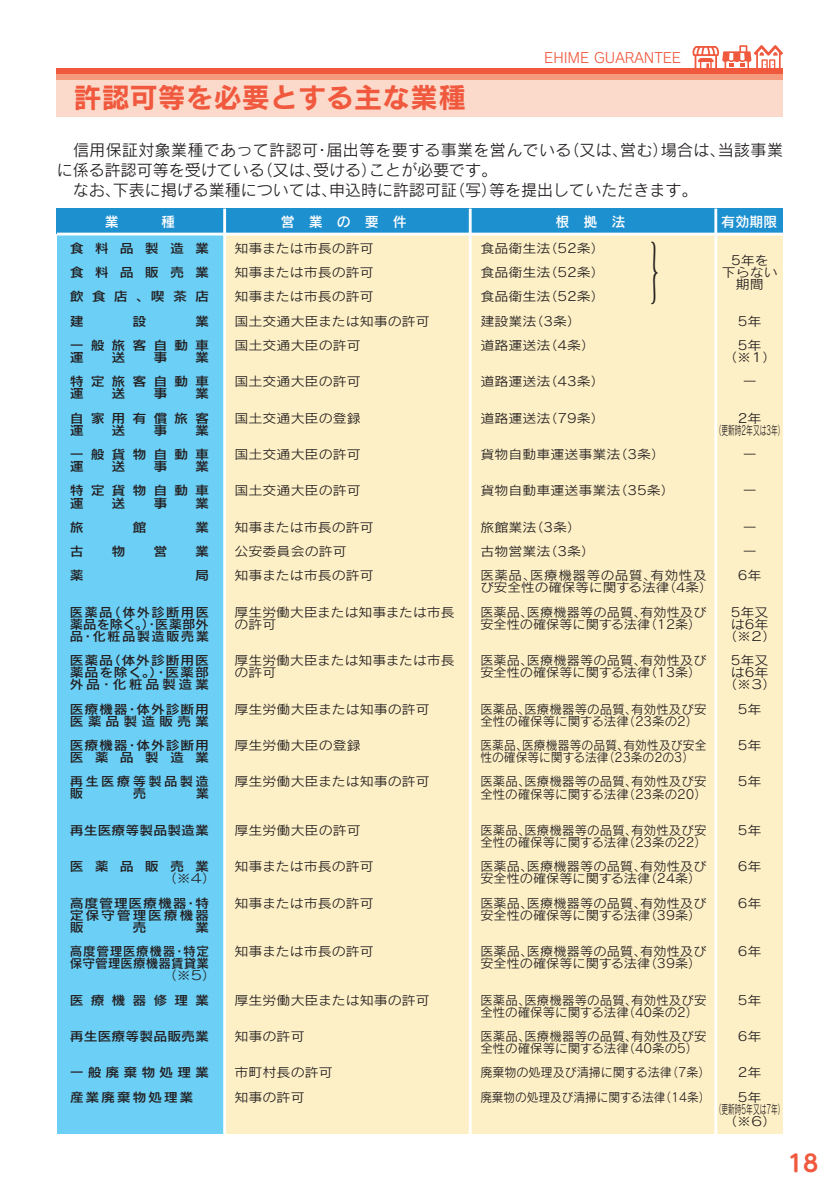
<style>
.page{position:relative;width:840px;height:1191px;background:#fff}
.page>*{position:absolute;margin:0;border:0;box-sizing:border-box;transform-origin:0 0}
.t1{font:70.8px "Matisse Pro M";color:#231f20;scale:.43 1}
.t2{font:28px "Rodin Pro B";color:#f0593e}
.t3{font:700 23px "UD Shin M Go Pro De";color:#f0593e}
.t4{font:16px/20px "Rodin Pro M";color:#231f20}
.t5{font:14px "Rodin Pro DB";color:#fff}
.t6{font:14px "Rodin Pro M";color:#f0593e}
.t7{font:12.6px/24.2px "Rodin Pro M";color:#231f20;scale:1.11 1}
.t8{font:12.6px/12.2px "Rodin Pro M";color:#231f20}
.t9{font:12.6px/12.2px "Rodin Pro M";color:#231f20;scale:1.04 1}
.t10{font:12.6px/12.2px "Rodin Pro DB";letter-spacing:.12em;color:#231f20;text-align:justify;scale:1.11 1}
.t11{font:12.6px/24.2px "Rodin Pro DB";letter-spacing:.49em;color:#231f20;text-align:right;scale:1.11 1}
.t12{font:12.6px/24.2px "Rodin Pro M";color:#231f20;scale:.96 1}
.t13{font:12.6px/12.2px "Rodin Pro M";color:#231f20;scale:.93 1}
.t14{font:12.6px/12.2px "Rodin Pro M";color:#231f20;scale:1.1 1}
.t15{font:12.6px/24.2px "Rodin Pro M";color:#231f20;scale:1.08 1}
.t16{font:12.6px/12.2px "Rodin Pro DB";letter-spacing:.12em;color:#231f20;text-align:justify;scale:1.07 1}
.t17{font:12.6px/24.2px "Rodin Pro M";letter-spacing:.04em;color:#231f20;scale:1.11 1}
.t18{font:12.6px "Rodin Pro DB";letter-spacing:.005em;color:#231f20;scale:1.1 1}
.t19{font:12.6px/12.2px "Rodin Pro DB";letter-spacing:.165em;color:#231f20;scale:1.11 1}
.t20{font:12.6px/24.2px "Rodin Pro DB";letter-spacing:.195em;color:#231f20;scale:1.11 1}
.t21{font:12.6px/12.2px "Rodin Pro DB";letter-spacing:.05em;color:#231f20;scale:1.11 1}
.t22{font:12.6px/12.2px "Rodin Pro M";color:#231f20;text-align:center;scale:.53 1}
.t23{font:12.6px/24.2px "Rodin Pro DB";letter-spacing:.055em;color:#231f20;text-align:right;scale:1.11 1}
.t24{font:12.6px "Rodin Pro DB";letter-spacing:.005em;color:#231f20}
.t25{font:12.6px/12.2px "Rodin Pro DB";letter-spacing:.17em;color:#231f20;scale:1.07 1}
</style>
<div class="page">
<svg style="left:692px;top:45px;width:90px;height:23px"></svg>
<div style="left:57px;top:68px;width:725px;height:48px;background:#fcdacb"></div>
<div style="left:57px;top:68px;width:725px;height:6px;background:#f0593e"></div>
<div style="left:57px;top:74px;width:725px;height:5px;background:#f69a7e"></div>
<div style="left:224px;top:208px;width:558px;height:926px;background:#fef0c6"></div>
<div style="left:57px;top:208px;width:167px;height:926px;background:#6bcff6"></div>
<div style="left:57px;top:208px;width:725px;height:26px;background:#1d90d0"></div>
<hr style="left:57px;top:233px;width:725px;height:2px;background:#fff">
<hr style="left:468px;top:209px;width:3px;height:948px;background:#fff">
<hr style="left:714px;top:209px;width:2px;height:948px;background:#fff">
<hr style="left:223px;top:209px;width:3px;height:948px;background:#fff">
<h2 class="t2" style="left:74px;top:79px;width:394px">許認可等を必要とする主な業種</h2>
<p class="t6" style="left:544px;top:49px;width:138px">EHIME GUARANTEE</p>
<p class="t4" style="left:57px;top:139px;width:727px">　信用保証対象業種であって許認可・届出等を要する事業を営んでいる（又は、営む）場合は、当該事業に係る許認可等を受けている（又は、受ける）ことが必要です。<br>　なお、下表に掲げる業種については、申込時に許認可証（写）等を提出していただきます。</p>
<p class="t10" style="left:70px;top:236px;width:127px;line-height:24.2px">食料品製造業食料品販売業飲食店、喫茶店建</p>
<p class="t11" style="left:70px;top:308px;width:127px">業<br>一般旅客自動車</p>
<p class="t10" style="left:70px;top:351px;width:14px">運</p>
<p class="t10" style="left:111px;top:351px;width:14px">送</p>
<p class="t10" style="left:153px;top:351px;width:14px">事</p>
<p class="t10" style="left:132px;top:314px;width:14px">設</p>
<p class="t11" style="left:70px;top:345px;width:127px">業<br>特定旅客自動車</p>
<p class="t10" style="left:70px;top:387px;width:14px">運</p>
<p class="t10" style="left:111px;top:387px;width:14px">送</p>
<p class="t10" style="left:153px;top:387px;width:14px">事</p>
<p class="t11" style="left:70px;top:381px;width:127px">業<br>自家用有償旅客</p>
<p class="t10" style="left:70px;top:423px;width:14px">運</p>
<p class="t10" style="left:111px;top:423px;width:14px">送</p>
<p class="t10" style="left:153px;top:423px;width:14px">事</p>
<p class="t11" style="left:70px;top:417px;width:127px">業<br>一般貨物自動車</p>
<p class="t10" style="left:70px;top:460px;width:14px">運</p>
<p class="t10" style="left:111px;top:460px;width:14px">送</p>
<p class="t10" style="left:153px;top:460px;width:14px">事</p>
<p class="t11" style="left:70px;top:454px;width:127px">業<br>特定貨物自動車</p>
<p class="t10" style="left:70px;top:496px;width:14px">運</p>
<p class="t10" style="left:111px;top:496px;width:14px">送</p>
<p class="t10" style="left:153px;top:496px;width:14px">事</p>
<p class="t10" style="left:195px;top:496px;width:14px">業</p>
<p class="t10" style="left:70px;top:520px;width:14px">旅</p>
<p class="t10" style="left:132px;top:520px;width:14px">館</p>
<p class="t10" style="left:195px;top:520px;width:14px">業</p>
<p class="t10" style="left:70px;top:544px;width:14px">古</p>
<p class="t10" style="left:111px;top:544px;width:14px">物</p>
<p class="t10" style="left:153px;top:544px;width:14px">営</p>
<p class="t10" style="left:195px;top:544px;width:14px">業</p>
<p class="t10" style="left:70px;top:569px;width:14px">薬</p>
<p class="t10" style="left:195px;top:569px;width:14px">局</p>
<p class="t16" style="left:70px;top:605px;width:132px">医薬品（体外診断用医薬品を除く。）・医薬部外品・化粧品製造販売業</p>
<p class="t10" style="left:70px;top:654px;width:127px">医薬品（体外診断用医薬品を除く。）・医薬部外品・化粧品製造業</p>
<p class="t19" style="left:70px;top:702px;width:127px">医療機器・体外診断用医薬品製造販売業</p>
<p class="t21" style="left:70px;top:738px;width:127px">医療機器・体外診断用医薬品製造業</p>
<p class="t25" style="left:70px;top:775px;width:132px">再生医療等製品製造販</p>
<p class="t16" style="left:133px;top:787px;width:14px">売</p>
<p class="t16" style="left:195px;top:787px;width:14px">業</p>
<p class="t18" style="left:70px;top:821px;width:128px">再生医療等製品製造業</p>
<p class="t10" style="left:70px;top:860px;width:127px">医薬品販売業</p>
<p class="t7" style="left:163px;top:866px;width:49px">（※４）</p>
<p class="t10" style="left:70px;top:896px;width:127px">高度管理医療機器・特定保守管理医療機器販</p>
<p class="t23" style="left:70px;top:914px;width:127px">業<br>高度管理医療機器・特定</p>
<p class="t24" style="left:70px;top:955px;width:141px">保守管理医療機器賃貸業</p>
<p class="t7" style="left:163px;top:963px;width:49px">（※５）</p>
<p class="t11" style="left:70px;top:987px;width:127px">医療機器修理業</p>
<p class="t18" style="left:70px;top:1027px;width:128px">再生医療等製品販売業</p>
<p class="t20" style="left:70px;top:1060px;width:127px">一般廃棄物処理業産業廃棄物処理業　</p>
<p class="t10" style="left:132px;top:920px;width:14px">売</p>
<p class="t5" style="left:280px;top:213px;width:127px">営　業　の　要　件</p>
<p class="t5" style="left:555px;top:213px;width:71px">根　拠　法</p>
<p class="t5" style="left:721px;top:213px;width:57px">有効期限</p>
<p class="t7" style="left:234px;top:236px;width:177px">知事または市長の許可<br>知事または市長の許可<br>知事または市長の許可<br>国土交通大臣または知事の許可国土交通大臣の許可</p>
<p class="t7" style="left:234px;top:369px;width:115px">国土交通大臣の許可</p>
<p class="t7" style="left:234px;top:405px;width:115px">国土交通大臣の登録</p>
<p class="t7" style="left:234px;top:442px;width:115px">国土交通大臣の許可</p>
<p class="t7" style="left:234px;top:478px;width:115px">国土交通大臣の許可</p>
<p class="t7" style="left:234px;top:514px;width:127px">知事または市長の許可公安委員会の許可<br>知事または市長の許可</p>
<p class="t14" style="left:234px;top:605px;width:201px">厚生労働大臣または知事または市長の許可</p>
<p class="t14" style="left:234px;top:654px;width:201px">厚生労働大臣または知事または市長の許可</p>
<p class="t7" style="left:234px;top:696px;width:177px">厚生労働大臣または知事の許可</p>
<p class="t7" style="left:234px;top:732px;width:115px">厚生労働大臣の登録</p>
<p class="t7" style="left:234px;top:769px;width:177px">厚生労働大臣または知事の許可</p>
<p class="t7" style="left:234px;top:817px;width:115px">厚生労働大臣の許可</p>
<p class="t7" style="left:234px;top:854px;width:127px">知事または市長の許可</p>
<p class="t7" style="left:234px;top:890px;width:127px">知事または市長の許可</p>
<p class="t7" style="left:234px;top:938px;width:127px">知事または市長の許可</p>
<p class="t7" style="left:234px;top:987px;width:177px">厚生労働大臣または知事の許可</p>
<p class="t7" style="left:234px;top:1023px;width:65px">知事の許可</p>
<p class="t7" style="left:234px;top:1060px;width:90px">市町村長の許可知事の許可</p>
<h1 class="t1" style="left:649px;top:228px;width:72px">｝</h1>
<p class="t7" style="left:480px;top:236px;width:114px">食品衛生法（52条）食品衛生法（52条）食品衛生法（52条）建設業法（3条）<br>道路運送法（4条）</p>
<p class="t7" style="left:480px;top:369px;width:114px">道路運送法（43条）</p>
<p class="t7" style="left:480px;top:405px;width:114px">道路運送法（79条）</p>
<p class="t7" style="left:480px;top:442px;width:168px">貨物自動車運送事業法（3条）</p>
<p class="t7" style="left:480px;top:478px;width:177px">貨物自動車運送事業法（35条）</p>
<p class="t17" style="left:480px;top:514px;width:205px">旅館業法（3条）<br>古物営業法（3条）<br>医薬品、医療機器等の品質、有効性及</p>
<p class="t15" style="left:480px;top:575px;width:216px">び安全性の確保等に関する法律（4条）医薬品、医療機器等の品質、有効性及び</p>
<p class="t9" style="left:480px;top:617px;width:214px">安全性の確保等に関する法律（12条）</p>
<p class="t9" style="left:480px;top:654px;width:219px">医薬品、医療機器等の品質、有効性及び安全性の確保等に関する法律（13条）</p>
<p class="t8" style="left:480px;top:702px;width:228px">医薬品、医療機器等の品質、有効性及び安全性の確保等に関する法律（23条の2）</p>
<p class="t13" style="left:480px;top:738px;width:244px">医薬品、医療機器等の品質、有効性及び安全性の確保等に関する法律（23条の2の3）</p>
<p class="t8" style="left:480px;top:775px;width:228px">医薬品、医療機器等の品質、有効性及び安全性の確保等に関する法律（23条の20）</p>
<p class="t8" style="left:480px;top:823px;width:228px">医薬品、医療機器等の品質、有効性及び安全性の確保等に関する法律（23条の22）</p>
<p class="t9" style="left:480px;top:860px;width:219px">医薬品、医療機器等の品質、有効性及び安全性の確保等に関する法律（24条）</p>
<p class="t9" style="left:480px;top:896px;width:219px">医薬品、医療機器等の品質、有効性及び安全性の確保等に関する法律（39条）</p>
<p class="t9" style="left:480px;top:944px;width:219px">医薬品、医療機器等の品質、有効性及び安全性の確保等に関する法律（39条）</p>
<p class="t8" style="left:480px;top:993px;width:228px">医薬品、医療機器等の品質、有効性及び安全性の確保等に関する法律（40条の2）</p>
<p class="t8" style="left:480px;top:1029px;width:228px">医薬品、医療機器等の品質、有効性及び安全性の確保等に関する法律（40条の5）</p>
<p class="t12" style="left:480px;top:1060px;width:241px">廃棄物の処理及び清掃に関する法律（7条）廃棄物の処理及び清掃に関する法律（14条）</p>
<p class="t7" style="left:721px;top:254px;width:52px;line-height:12.2px;text-align:center">5年を<br>下らない期間</p>
<p class="t7" style="left:737px;top:308px;width:23px">5年<br>5年</p>
<p class="t7" style="left:722px;top:345px;width:49px;text-align:center">（※１）ー</p>
<p class="t7" style="left:714px;top:411px;width:64px;line-height:12px;text-align:center">2年<br>（更新時2年又は3年）</p>
<p class="t7" style="left:742px;top:442px;width:14px">ー</p>
<p class="t7" style="left:742px;top:478px;width:14px">ー</p>
<p class="t7" style="left:737px;top:514px;width:23px;text-align:center">ーー<br>6年</p>
<p class="t7" style="left:722px;top:605px;width:49px;line-height:12.2px;text-align:center">5年又は6年（※２）</p>
<p class="t7" style="left:722px;top:654px;width:49px;line-height:12.2px;text-align:center">5年又は6年（※３）</p>
<p class="t7" style="left:737px;top:696px;width:23px">5年</p>
<p class="t7" style="left:737px;top:732px;width:23px">5年</p>
<p class="t7" style="left:737px;top:769px;width:23px">5年</p>
<p class="t7" style="left:737px;top:817px;width:23px">5年</p>
<p class="t7" style="left:737px;top:854px;width:23px">6年</p>
<p class="t7" style="left:737px;top:890px;width:23px">6年</p>
<p class="t7" style="left:737px;top:938px;width:23px">6年</p>
<p class="t7" style="left:737px;top:987px;width:23px">5年</p>
<p class="t7" style="left:737px;top:1023px;width:23px">6年</p>
<p class="t7" style="left:737px;top:1060px;width:23px">2年<br>5年</p>
<p class="t22" style="left:714px;top:1102px;width:133px">（更新時5年又は7年）（※６）</p>
<h3 class="t3" style="left:787px;top:1144px;width:32px">18</h3>
</div>
